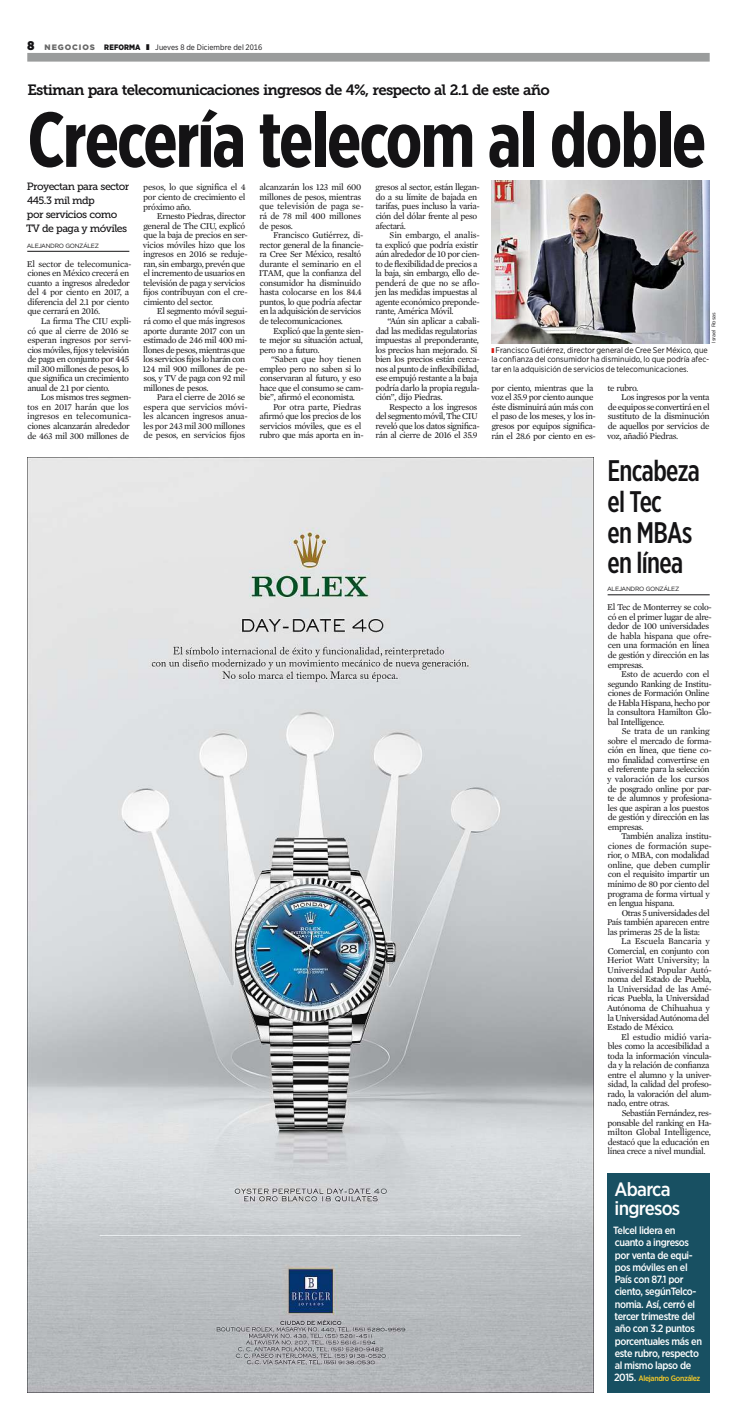
<style>
.page{position:relative;width:737px;height:1407px;background:#fff}
.page>*{position:absolute;margin:0;border:0;box-sizing:border-box;transform-origin:0 0}
.t1{font:700 77.88px "Gotham X Narrow";letter-spacing:-.03em;color:#141315}
.t2{font:500 29.75px/30.6px "Gotham X Narrow";letter-spacing:-.025em;color:#141315;scale:.95 1}
.t3{font:500 19.25px/19.2px "Gotham Narrow";letter-spacing:-.04em;color:#fff}
.t4{font:14.88px "Museo Slab 700";letter-spacing:-.05em;color:#141315}
.t5{font:500 10.5px/12.2px "Gotham Narrow";letter-spacing:-.04em;color:#fff}
.t6{font:10.5px/14px "Museo Slab 500";letter-spacing:-.05em;color:#141315}
.t7{font:9.1px/9.5px "Mercury Text G1";letter-spacing:-.045em;color:#141315}
.t8{font:9.1px "Mercury Text G1";letter-spacing:-.02em;color:#141315}
.t9{font:9.1px "Mercury Text G1";letter-spacing:-.01em;color:#141315}
.t10{font:8.31px/9.5px "Gotham Narrow";color:#141315}
.t11{font:7.88px "Gotham Narrow";letter-spacing:.005em;color:#141315}
.t12{font:500 7.88px "Gotham Narrow";letter-spacing:-.04em;color:#fdce26}
.t13{font:900 7.88px "Gotham";letter-spacing:.11em;color:#666}
.t14{font:6.12px "Gotham";letter-spacing:-.06em;color:#141315}
.t15{font:5.25px "Gotham";color:#141315}
.s1{font-family:"Museo Slab";font-weight:400;font-size:12.25px;color:#141315}
.s2{font-family:"Gotham Narrow";color:#141315}
.s3{font-size:10.5px;color:#fff}
</style>
<div class="page">
<div style="left:27px;top:53px;width:682px;height:9px;background:#9a9c9c"></div>
<img style="left:27px;top:457px;width:566px;height:935px">
<hr style="left:27px;top:251px;width:102px;height:1px;background:#141315">
<img style="left:491px;top:181px;width:218px;height:162px">
<hr style="left:607px;top:594px;width:102px;height:1px;background:#141315">
<div style="left:607px;top:1173px;width:102px;height:219px;background:#185062"></div>
<p class="t13" style="left:27px;top:44px;width:115px"><span class="s1">8</span> NEGOCIOS <span class="s2">REFORMA</span></p>
<p class="t11" style="left:155px;top:45px;width:108px">Jueves 8 de Diciembre del 2016</p>
<h3 class="t4" style="left:27px;top:85px;width:524px">Estiman para telecomunicaciones ingresos de 4%, respecto al 2.1 de este año</h3>
<h1 class="t1" style="left:27px;top:105px;width:680px">Crecería telecom al doble</h1>
<p class="t6" style="left:26px;top:181px;width:105px">Proyectan para sector<br>445.3 mil mdp<br>por servicios como<br>TV de paga y móviles</p>
<p class="t14" style="left:27px;top:243px;width:74px">ALEJANDRO GONZÁLEZ</p>
<p class="t7" style="left:27px;top:260px;width:106px">El sector de telecomunica&shy;ciones en México crecerá en cuanto a ingresos alrededor del 4 por ciento en 2017, a diferencia del 2.1 por ciento que cerrará en 2016.</p>
<p class="t7" style="left:27px;top:317px;width:106px;text-indent:14px">La firma The CIU expli&shy;có que al cierre de 2016 se esperan ingresos por servi&shy;cios móviles, fijos y televisión de paga en conjunto por 445 mil 300 millones de pesos, lo que significa un crecimiento anual de 2.1 por ciento.</p>
<p class="t7" style="left:27px;top:394px;width:106px;text-indent:14px">Los mismos tres segmen&shy;tos en 2017 harán que los ingresos en telecomunica&shy;ciones alcanzarán alrededor de 463 mil 300 millones de</p>
<p class="t7" style="left:143px;top:184px;width:104px;text-align:justify">pesos, lo que significa el 4 por ciento de crecimiento el próximo año.</p>
<p class="t7" style="left:143px;top:212px;width:106px;text-indent:14px">Ernesto Piedras, director general de The CIU, explicó que la baja de precios en ser&shy;vicios móviles hizo que los ingresos en 2016 se reduje&shy;ran, sin embargo, prevén que el incremento de usuarios en televisión de paga y servicios fijos contribuyan con el cre&shy;cimiento del sector.</p>
<p class="t7" style="left:143px;top:308px;width:106px;text-indent:14px">El segmento móvil segui&shy;rá como el que más ingresos aporte durante 2017 con un estimado de 246 mil 400 mi&shy;llones de pesos, mientras que los servicios fijos lo harán con<br>124 mil 900 millones de pe&shy;sos, y TV de paga con 92 mil millones de pesos.</p>
<p class="t7" style="left:143px;top:394px;width:106px;text-indent:14px">Para el cierre de 2016 se espera que servicios móvi&shy;les alcancen ingresos anua&shy;les por 243 mil 300 millones de pesos, en servicios fijos</p>
<p class="t7" style="left:259px;top:184px;width:106px">alcanzarán los 123 mil 600 millones de pesos, mientras que televisión de paga se&shy;rá de 78 mil 400 millones de pesos.</p>
<p class="t7" style="left:259px;top:232px;width:106px;text-indent:14px">Francisco Gutiérrez, di&shy;rector general de la financie&shy;ra Cree Ser México, resaltó durante el seminario en el<br>ITAM, que la confianza del consumidor ha disminuido hasta colocarse en los 84.4 puntos, lo que podría afectar en la adquisición de servicios de telecomunicaciones.</p>
<p class="t7" style="left:259px;top:327px;width:106px;text-align:justify;text-indent:14px">Explicó que la gente sien&shy;te mejor su situación actual, pero no a futuro.</p>
<p class="t9" style="left:271px;top:356px;width:92px">“Saben que hoy tienen</p>
<p class="t7" style="left:260px;top:365px;width:103px">empleo pero no saben si lo</p>
<p class="t7" style="left:260px;top:375px;width:103px">conservaran al futuro, y eso</p>
<p class="t7" style="left:259px;top:384px;width:106px">hace que el consumo se cam-</p>
<p class="t7" style="left:259px;top:394px;width:97px">bie”, afirmó el economista.</p>
<p class="t8" style="left:273px;top:404px;width:90px">Por otra parte, Piedras</p>
<p class="t7" style="left:259px;top:413px;width:103px">afirmó que los precios de los</p>
<p class="t7" style="left:260px;top:422px;width:103px">servicios móviles, que es el</p>
<p class="t7" style="left:259px;top:432px;width:106px">rubro que más aporta en in-</p>
<p class="t7" style="left:375px;top:184px;width:106px">gresos al sector, están llegan&shy;do a su límite de bajada en tarifas, pues incluso la varia&shy;ción del dólar frente al peso afectará.</p>
<p class="t7" style="left:375px;top:232px;width:106px;text-indent:14px">Sin embargo, el analis&shy;ta explicó que podría existir aún alrededor de 10 por cien&shy;to de flexibilidad de precios a la baja, sin embargo, ello de&shy;penderá de que no se aflo&shy;jen las medidas impuestas al agente económico preponde&shy;rante, América Móvil.</p>
<p class="t7" style="left:375px;top:317px;width:106px;text-indent:12px">“Aún sin aplicar a cabali&shy;dad las medidas regulatorias impuestas al preponderante, los precios han mejorado. Si bien los precios están cerca&shy;nos al punto de inflexibilidad, ese empujó restante a la baja podría darlo la propia regula&shy;ción”, dijo Piedras.</p>
<p class="t7" style="left:375px;top:403px;width:106px;text-indent:14px">Respecto a los ingresos del segmento móvil, The CIU reveló que los datos significa&shy;rán al cierre de 2016 el 35.9</p>
<p class="t15" style="left:712px;top:343px;width:32px;rotate:-90deg">ISRAEL ROSAS</p>
<p class="t10" style="left:491px;top:346px;width:219px;text-indent:4px">Francisco Gutiérrez, director general de Cree Ser México, que la confianza del consumidor ha disminuido, lo que podría afec&shy;tar en la adquisición de servicios de telecomunicaciones.</p>
<p class="t7" style="left:491px;top:384px;width:106px">por ciento, mientras que la voz el 35.9 por ciento aunque éste disminuirá aún más con el paso de los meses, y los in&shy;gresos por equipos significa&shy;rán el 28.6 por ciento en es-</p>
<p class="t7" style="left:607px;top:384px;width:32px">te rubro.</p>
<p class="t7" style="left:621px;top:394px;width:90px">Los ingresos por la venta</p>
<p class="t7" style="left:608px;top:403px;width:103px">de equipos se convertirá en el</p>
<p class="t7" style="left:608px;top:413px;width:103px">sustituto de la disminución</p>
<p class="t7" style="left:608px;top:422px;width:103px">de aquellos por servicios de</p>
<p class="t7" style="left:607px;top:432px;width:73px">voz, añadió Piedras.</p>
<h2 class="t2" style="left:607px;top:458px;width:99px">Encabeza el Tec<br>en MBAs en línea</h2>
<p class="t14" style="left:607px;top:587px;width:74px">ALEJANDRO GONZÁLEZ</p>
<p class="t7" style="left:607px;top:604px;width:106px">El Tec de Monterrey se colo&shy;có en el primer lugar de alre&shy;dedor de 100 universidades de habla hispana que ofre&shy;cen una formación en línea de gestión y dirección en las empresas.</p>
<p class="t7" style="left:607px;top:670px;width:106px;text-indent:14px">Esto de acuerdo con el segundo Ranking de Institu&shy;ciones de Formación Online de Habla Hispana, hecho por la consultora Hamilton Glo&shy;bal Intelligence.</p>
<p class="t7" style="left:607px;top:728px;width:106px;text-indent:15px">Se trata de un ranking sobre el mercado de forma&shy;ción en línea, que tiene co&shy;mo finalidad convertirse en el referente para la selección y valoración de los cursos de posgrado online por par&shy;te de alumnos y profesiona&shy;les que aspiran a los puestos de gestión y dirección en las empresas.</p>
<p class="t7" style="left:607px;top:832px;width:106px;text-indent:13px">También analiza institu&shy;ciones de formación supe&shy;rior, o MBA, con modalidad online, que deben cumplir con el requisito impartir un mínimo de 80 por ciento del programa de forma virtual y en lengua hispana.</p>
<p class="t7" style="left:607px;top:909px;width:104px;text-align:justify;text-indent:14px">Otras 5 universidades del País también aparecen entre las primeras 25 de la lista:</p>
<p class="t7" style="left:607px;top:937px;width:106px;text-indent:14px">La Escuela Bancaria y<br>Comercial, en conjunto con<br>Heriot Watt University; la<br>Universidad Popular Autó&shy;noma del Estado de Puebla, la Universidad de las Amé&shy;ricas Puebla, la Universidad<br>Autónoma de Chihuahua y la Universidad Autónoma del<br>Estado de México.</p>
<p class="t7" style="left:607px;top:1033px;width:106px;text-indent:14px">El estudio midió varia&shy;bles como la accesibilidad a toda la información vincula&shy;da y la relación de confianza entre el alumno y la univer&shy;sidad, la calidad del profeso&shy;rado, la valoración del alum&shy;nado, entre otras.</p>
<p class="t7" style="left:607px;top:1109px;width:106px;text-indent:14px">Sebastián Fernández, res&shy;ponsable del ranking en Ha&shy;milton Global Intelligence, destacó que la educación en línea crece a nivel mundial.</p>
<h3 class="t3" style="left:614px;top:1181px;width:67px">Abarca ingresos</h3>
<p class="t5" style="left:613px;top:1225px;width:90px">Telcel lidera en cuanto a ingresos por venta de equi&shy;pos móviles en el<br>País con 87.1 por ciento, segúnTelco&shy;nomia. Así, cerró el tercer trimestre del año con 3.2 puntos porcentuales más en este rubro, respecto al mismo lapso de</p>
<p class="t12" style="left:614px;top:1375px;width:88px"><span class="s3">2015.</span> Alejandro González</p>
</div>
